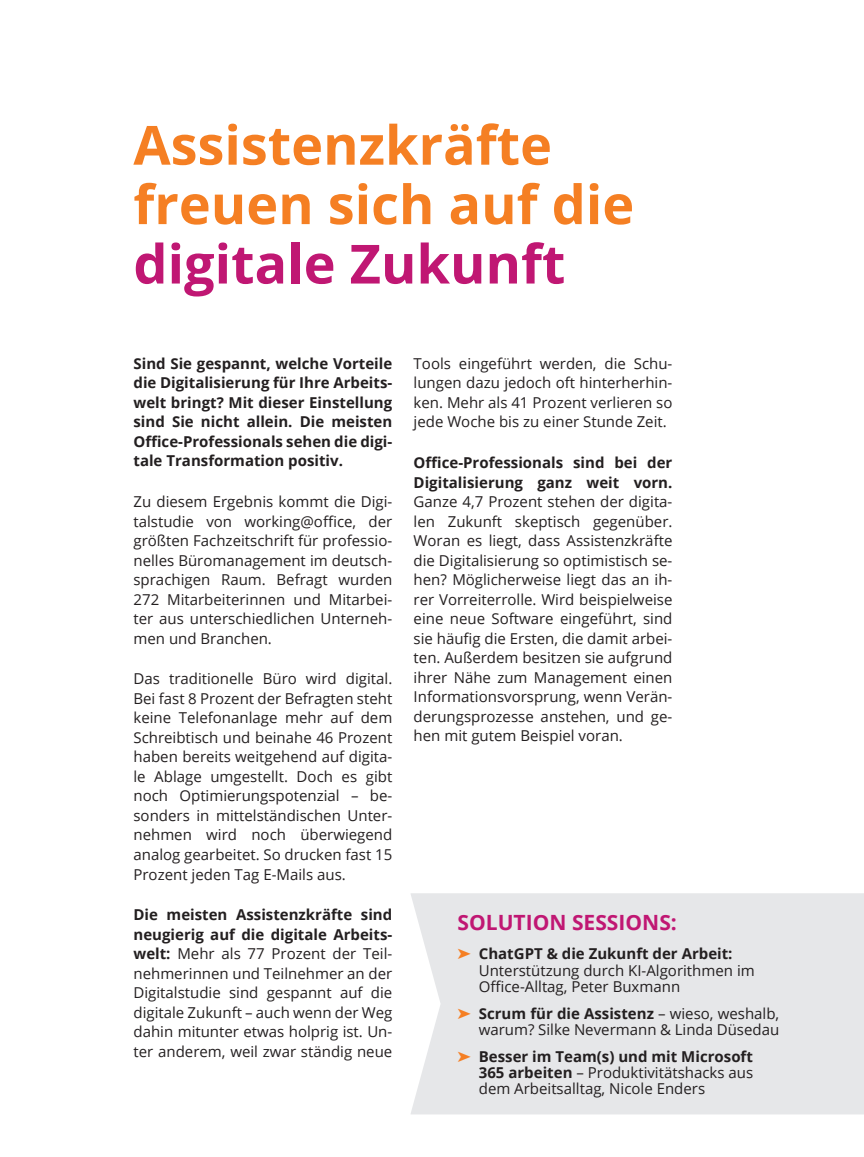
<style>
.page{position:relative;width:864px;height:1157px;background:#fff}
.page>*{position:absolute;margin:0;border:0;box-sizing:border-box;transform-origin:0 0}
.t1{font:700 54px/59.4px "Open Sans";color:#f57f23}
.t2{font:700 54px "Open Sans";color:#c01773}
.t3{font:700 21px "Open Sans";color:#c01773}
.t4{font:15px/19.5px "Open Sans";color:#231f20;text-align:justify}
.t5{font:700 15px/19.5px "Open Sans";color:#231f20;text-align:justify}
.s1{font-weight:700}
.s2{color:#f57f23}
</style>
<div class="page">
<div style="left:411px;top:893px;width:452px;height:221px;background:#e6e7e9"></div>
<h1 class="t1" style="left:133px;top:114px;width:502px">Assistenzkräfte freuen sich auf die</h1>
<h1 class="t2" style="left:133px;top:226px;width:433px">digitale Zukunft</h1>
<p class="t5" style="left:133px;top:353px;width:260px">Sind Sie gespannt, welche Vorteile die Digitalisierung für Ihre Arbeits&shy;welt bringt? Mit dieser Einstellung sind Sie nicht allein. Die meisten Office-Professionals sehen die digi&shy;tale Transformation positiv.</p>
<p class="t4" style="left:133px;top:491px;width:260px">Zu diesem Ergebnis kommt die Digi&shy;talstudie von working@office, der größten Fachzeitschrift für professio&shy;nelles Büromanagement im deutsch&shy;sprachigen Raum. Befragt wurden 272 Mitarbeiterinnen und Mitarbei&shy;ter aus unterschiedlichen Unterneh&shy;men und Branchen.</p>
<p class="t4" style="left:133px;top:669px;width:260px">Das traditionelle Büro wird digital.<br>Bei fast 8 Prozent der Befragten steht keine Telefonanlage mehr auf dem Schreibtisch und beinahe 46 Prozent haben bereits weitgehend auf digita&shy;le Ablage umgestellt. Doch es gibt noch Optimierungspotenzial – be&shy;sonders in mittelständischen Unter&shy;nehmen wird noch überwiegend analog gearbeitet. So drucken fast 15<br>Prozent jeden Tag E-Mails aus.</p>
<p class="t4" style="left:133px;top:904px;width:260px"><span class="s1">Die meisten Assistenzkräfte sind neugierig auf die digitale Arbeits&shy;welt:</span> Mehr als 77 Prozent der Teil&shy;nehmerinnen und Teilnehmer an der Digitalstudie sind gespannt auf die digitale Zukunft – auch wenn der Weg dahin mitunter etwas holprig ist. Un&shy;ter anderem, weil zwar ständig neue</p>
<p class="t4" style="left:413px;top:353px;width:260px">Tools eingeführt werden, die Schu&shy;lungen dazu jedoch oft hinterherhin&shy;ken. Mehr als 41 Prozent verlieren so jede Woche bis zu einer Stunde Zeit.</p>
<p class="t5" style="left:413px;top:452px;width:260px">Office-Professionals sind bei der<br>Digitalisierung ganz weit vorn.</p>
<p class="t4" style="left:413px;top:491px;width:260px">Ganze 4,7 Prozent stehen der digita&shy;len Zukunft skeptisch gegenüber.<br>Woran es liegt, dass Assistenzkräfte die Digitalisierung so optimistisch se&shy;hen? Möglicherweise liegt das an ih&shy;rer Vorreiterrolle. Wird beispielweise eine neue Software eingeführt, sind sie häufig die Ersten, die damit arbei&shy;ten. Außerdem besitzen sie aufgrund ihrer Nähe zum Management einen Informationsvorsprung, wenn Verän&shy;derungsprozesse anstehen, und ge&shy;hen mit gutem Beispiel voran.</p>
<h2 class="t3" style="left:457px;top:908px;width:221px">SOLUTION SESSIONS:</h2>
<p class="t4" style="left:478px;top:945px;width:277px;line-height:16.2px;text-align:left;text-indent:-21px"><span class="s2">➤</span> <span class="s1">ChatGPT &amp; die Zukunft der Arbeit:<br></span>Unterstützung durch KI-Algorithmen im<br>Office-Alltag, Peter Buxmann</p>
<p class="t4" style="left:457px;top:1004px;width:323px;line-height:16.2px;text-align:right"><span class="s2">➤</span> <span class="s1">Scrum für die Assistenz</span> – wieso, weshalb, warum? Silke Nevermann &amp; Linda Düsedau</p>
<p class="t4" style="left:478px;top:1047px;width:276px;line-height:16.2px;text-indent:-21px"><span class="s2">➤</span> <span class="s1">Besser im Team(s) und mit Microsoft 365 arbeiten</span> – Produktivitätshacks aus dem Arbeitsalltag, Nicole Enders</p>
</div>
